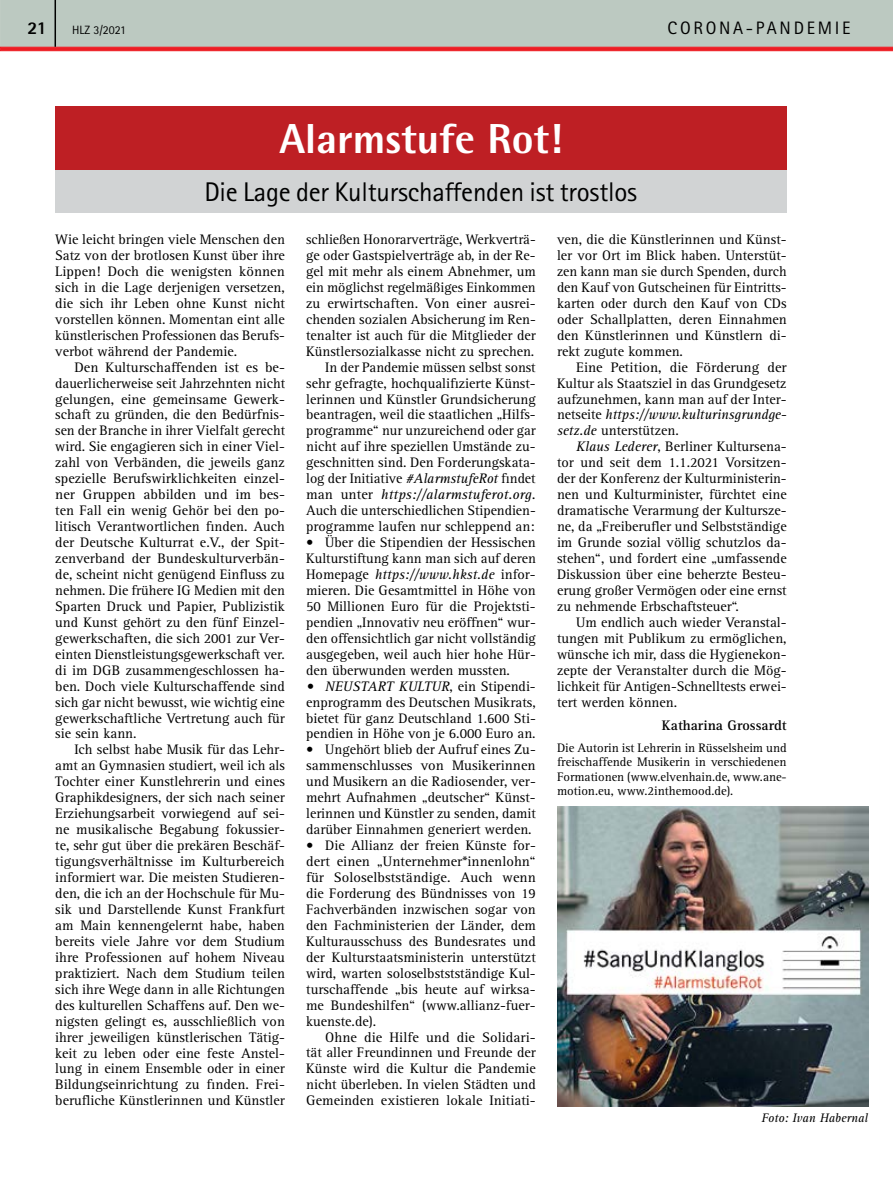
<style>
.page{position:relative;width:893px;height:1191px;background:#fff}
.page>*{position:absolute;margin:0;border:0;box-sizing:border-box;transform-origin:0 0}
.t1{font:800 42px "Rotis Semi Sans Std";color:#fff}
.t2{font:27px "Rotis Sans Serif Std";letter-spacing:-.01em;color:#000}
.t3{font:18px "Rotis Sans Serif Std";letter-spacing:.15em;color:#000}
.t4{font:800 18px "Rotis Sans Serif Std";color:#000}
.t5{font:14.25px/15.9px "Rotis Serif Std";color:#000;text-align:justify}
.t6{font:700 14.25px "Rotis Serif Std";color:#000}
.t7{font:12.75px/14.4px "Rotis Serif Std";color:#000;text-align:justify}
.t8{font:italic 12.75px "Rotis Serif Std";color:#000}
.t9{font:12px "Rotis Sans Serif Std";color:#000}
.s1{font-style:italic}
</style>
<div class="page">
<svg style="left:0;top:0;width:893px;height:51px;background:#c0bab4"></svg>
<hr style="left:55px;top:0;width:1px;height:47px;background:#000">
<img style="left:557px;top:806px;width:312px;height:300px">
<div style="left:55px;top:106px;width:732px;height:64px;background:#be1f24"></div>
<div style="left:55px;top:170px;width:732px;height:43px;background:#d1d3d4"></div>
<p class="t4" style="left:27px;top:16px;width:21px">21</p>
<p class="t9" style="left:72px;top:23px;width:55px">HLZ 3/2021</p>
<p class="t3" style="left:668px;top:17px;width:184px">CORONA-PANDEMIE</p>
<h1 class="t1" style="left:280px;top:112px;width:284px">Alarmstufe Rot!</h1>
<h2 class="t2" style="left:204px;top:176px;width:434px">Die Lage der Kulturschaffenden ist trostlos</h2>
<p class="t5" style="left:55px;top:232px;width:231px">Wie leicht bringen viele Menschen den Satz von der brotlosen Kunst über ihre Lippen! Doch die wenigsten können sich in die Lage derjenigen versetzen, die sich ihr Leben ohne Kunst nicht vorstellen können. Momentan eint alle künstlerischen Professionen das Berufs&shy;verbot während der Pandemie.</p>
<p class="t5" style="left:55px;top:359px;width:231px;text-indent:19px">Den Kulturschaffenden ist es be&shy;dauerlicherweise seit Jahrzehnten nicht gelungen, eine gemeinsame Gewerk&shy;schaft zu gründen, die den Bedürfnis&shy;sen der Branche in ihrer Vielfalt gerecht wird. Sie engagieren sich in einer Viel&shy;zahl von Verbänden, die jeweils ganz spezielle Berufswirklichkeiten einzel&shy;ner Gruppen abbilden und im bes&shy;ten Fall ein wenig Gehör bei den po&shy;litisch Verantwortlichen finden. Auch der Deutsche Kulturrat e.V., der Spit&shy;zenverband der Bundeskulturverbän&shy;de, scheint nicht genügend Einfluss zu nehmen. Die frühere IG Medien mit den Sparten Druck und Papier, Publizistik und Kunst gehört zu den fünf Einzel&shy;gewerkschaften, die sich 2001 zur Ver&shy;einten Dienstleistungsgewerkschaft ver. di im DGB zusammengeschlossen ha&shy;ben. Doch viele Kulturschaffende sind sich gar nicht bewusst, wie wichtig eine gewerkschaftliche Vertretung auch für sie sein kann.</p>
<p class="t5" style="left:55px;top:742px;width:231px;text-indent:19px">Ich selbst habe Musik für das Lehr&shy;amt an Gymnasien studiert, weil ich als Tochter einer Kunstlehrerin und eines Graphikdesigners, der sich nach seiner Erziehungsarbeit vorwiegend auf sei&shy;ne musikalische Begabung fokussier&shy;te, sehr gut über die prekären Beschäf&shy;tigungsverhältnisse im Kulturbereich informiert war. Die meisten Studieren&shy;den, die ich an der Hochschule für Mu&shy;sik und Darstellende Kunst Frankfurt am Main kennengelernt habe, haben bereits viele Jahre vor dem Studium ihre Professionen auf hohem Niveau praktiziert. Nach dem Studium teilen sich ihre Wege dann in alle Richtungen des kulturellen Schaffens auf. Den we&shy;nigsten gelingt es, ausschließlich von ihrer jeweiligen künstlerischen Tätig&shy;keit zu leben oder eine feste Anstel&shy;lung in einem Ensemble oder in einer Bildungseinrichtung zu finden. Frei&shy;berufliche Künstlerinnen und Künstler</p>
<p class="t5" style="left:306px;top:232px;width:231px;text-align:right">schließen Honorarverträge, Werkverträ&shy;ge oder Gastspielverträge ab, in der Re&shy;gel mit mehr als einem Abnehmer, um ein möglichst regelmäßiges Einkommen zu erwirtschaften. Von einer ausrei&shy;chenden sozialen Absicherung im Ren&shy;tenalter ist auch für die Mitglieder der Künstlersozialkasse nicht zu sprechen.<br>In der Pandemie müssen selbst sonst sehr gefragte, hochqualifizierte Künst&shy;lerinnen und Künstler Grundsicherung beantragen, weil die staatlichen „Hilfs&shy;programme“ nur unzureichend oder gar nicht auf ihre speziellen Umstände zu&shy;geschnitten sind. Den Forderungskata&shy;log der Initiative <span class="s1">#AlarmstufeRot</span> findet man unter <span class="s1">https://alarmstuferot.org.<br></span>Auch die unterschiedlichen Stipendien&shy;programme laufen nur schleppend an:</p>
<p class="t5" style="left:306px;top:535px;width:231px">• Über die Stipendien der Hessischen Kulturstiftung kann man sich auf deren Homepage <span class="s1">https://www.hkst.de</span> infor&shy;mieren. Die Gesamtmittel in Höhe von 50 Millionen Euro für die Projektsti&shy;pendien „Innovativ neu eröffnen“ wur&shy;den offensichtlich gar nicht vollständig ausgegeben, weil auch hier hohe Hür&shy;den überwunden werden mussten.</p>
<p class="t5" style="left:306px;top:678px;width:231px"><span class="s1">• NEUSTART KULTUR</span>, ein Stipendi&shy;enprogramm des Deutschen Musikrats, bietet für ganz Deutschland 1.600 Sti&shy;pendien in Höhe von je 6.000 Euro an.</p>
<p class="t5" style="left:306px;top:742px;width:231px">• Ungehört blieb der Aufruf eines Zu&shy;sammenschlusses von Musikerinnen und Musikern an die Radiosender, ver&shy;mehrt Aufnahmen „deutscher“ Künst&shy;lerinnen und Künstler zu senden, damit darüber Einnahmen generiert werden.</p>
<p class="t5" style="left:306px;top:838px;width:231px">• Die Allianz der freien Künste for&shy;dert einen „Unternehmer*innenlohn“ für Soloselbstständige. Auch wenn die Forderung des Bündnisses von 19<br>Fachverbänden inzwischen sogar von den Fachministerien der Länder, dem Kulturausschuss des Bundesrates und der Kulturstaatsministerin unterstützt wird, warten soloselbststständige Kul&shy;turschaffende „bis heute auf wirksa&shy;me Bundeshilfen“ (www.allianz-fuer&shy;kuenste.de).</p>
<p class="t5" style="left:306px;top:1029px;width:231px;text-indent:19px">Ohne die Hilfe und die Solidari&shy;tät aller Freundinnen und Freunde der Künste wird die Kultur die Pandemie nicht überleben. In vielen Städten und Gemeinden existieren lokale Initiati-</p>
<p class="t5" style="left:557px;top:232px;width:231px">ven, die die Künstlerinnen und Künst&shy;ler vor Ort im Blick haben. Unterstüt&shy;zen kann man sie durch Spenden, durch den Kauf von Gutscheinen für Eintritts&shy;karten oder durch den Kauf von CDs oder Schallplatten, deren Einnahmen den Künstlerinnen und Künstlern di&shy;rekt zugute kommen.</p>
<p class="t5" style="left:557px;top:359px;width:231px;text-indent:19px">Eine Petition, die Förderung der Kultur als Staatsziel in das Grundgesetz aufzunehmen, kann man auf der Inter&shy;netseite <span class="s1">https://www.kulturinsgrundge&shy;setz.de</span> unterstützen.</p>
<p class="t5" style="left:557px;top:439px;width:231px;text-indent:19px"><span class="s1">Klaus Lederer</span>, Berliner Kultursena&shy;tor und seit dem 1.1.2021 Vorsitzen&shy;der der Konferenz der Kulturministerin&shy;nen und Kulturminister, fürchtet eine dramatische Verarmung der Kultursze&shy;ne, da „Freiberufler und Selbstständige im Grunde sozial völlig schutzlos da&shy;stehen“, und fordert eine „umfassende Diskussion über eine beherzte Besteu&shy;erung großer Vermögen oder eine ernst zu nehmende Erbschaftsteuer“.</p>
<p class="t5" style="left:557px;top:614px;width:231px;text-indent:19px">Um endlich auch wieder Veranstal&shy;tungen mit Publikum zu ermöglichen, wünsche ich mir, dass die Hygienekon&shy;zepte der Veranstalter durch die Mög&shy;lichkeit für Antigen-Schnelltests erwei&shy;tert werden können.</p>
<p class="t6" style="left:662px;top:717px;width:126px">Katharina Grossardt</p>
<p class="t7" style="left:557px;top:741px;width:231px">Die Autorin ist Lehrerin in Rüsselsheim und freischaffende Musikerin in verschiedenen Formationen (www.elvenhain.de, www.ane&shy;motion.eu, www.2inthemood.de).</p>
<p class="t8" style="left:761px;top:1110px;width:108px">Foto: Ivan Habernal</p>
</div>
